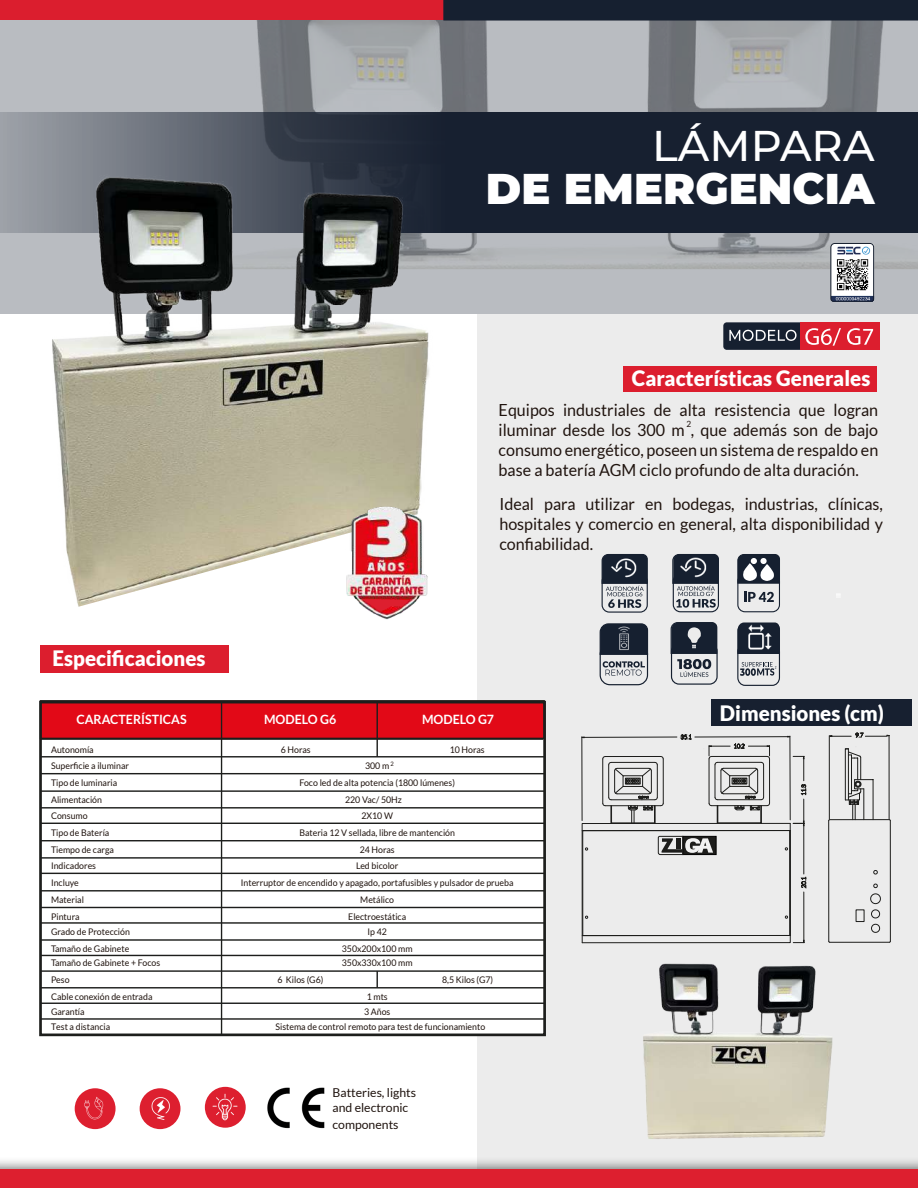
<style>
.page{position:relative;width:918px;height:1188px;background:#fff}
.page>*{position:absolute;margin:0;border:0;box-sizing:border-box;transform-origin:0 0}
.t1{font:900 42.9px "Montserrat";letter-spacing:.005em;color:#fff}
.t2{font:500 42.9px "Montserrat";letter-spacing:.005em;color:#fff}
.t3{font:900 21.3px "Lato";color:#fff;scale:.96 1}
.t4{font:16.65px/20.1px "Lato";color:#1f130e;text-align:justify;scale:.96 1}
.t5{font:700 12.9px "Lato";color:#fff;scale:.96 1}
.t6{font:12.3px/14.7px "Lato";color:#1f130e}
.t7{font:9.15px/16.6px "Lato";color:#1f130e;scale:.96 1}
.t8{font:8.55px "Lato";color:#1f130e;scale:.96 1}
.t9{font:6px "Lato";color:#1f130e;scale:.96 1}
</style>
<div class="page">
<div style="left:477px;top:314px;width:441px;height:856px;background:#ececec"></div>
<svg style="left:43px;top:740px;width:499px;height:292px"></svg>
<svg style="left:0;top:20px;width:918px;height:294px;background:#a9acb1"></svg>
<hr style="left:41px;top:756px;width:504px;height:2px;background:#1d1e1c">
<hr style="left:41px;top:773px;width:504px;height:1px;background:#1d1e1c">
<hr style="left:41px;top:790px;width:504px;height:2px;background:#1d1e1c">
<hr style="left:41px;top:807px;width:504px;height:2px;background:#1d1e1c">
<hr style="left:41px;top:823px;width:504px;height:1px;background:#1d1e1c">
<hr style="left:41px;top:840px;width:504px;height:1px;background:#1d1e1c">
<hr style="left:41px;top:857px;width:504px;height:2px;background:#1d1e1c">
<hr style="left:41px;top:873px;width:504px;height:1px;background:#1d1e1c">
<hr style="left:41px;top:890px;width:504px;height:2px;background:#1d1e1c">
<hr style="left:41px;top:907px;width:504px;height:1px;background:#1d1e1c">
<hr style="left:41px;top:922px;width:504px;height:2px;background:#1d1e1c">
<hr style="left:41px;top:939px;width:504px;height:2px;background:#1d1e1c">
<hr style="left:41px;top:955px;width:504px;height:1px;background:#1d1e1c">
<hr style="left:41px;top:970px;width:504px;height:2px;background:#1d1e1c">
<hr style="left:41px;top:987px;width:504px;height:2px;background:#1d1e1c">
<hr style="left:41px;top:1003px;width:504px;height:1px;background:#1d1e1c">
<hr style="left:41px;top:1018px;width:504px;height:2px;background:#1d1e1c">
<svg style="left:376px;top:971px;width:2px;height:16px"></svg>
<hr style="left:41px;top:737px;width:502px;height:3px;background:#1d1e1c">
<svg style="left:0;top:112px;width:918px;height:121px;background:#2c3442"></svg>
<div style="left:623px;top:366px;width:254px;height:26px;background:#dc1e2e"></div>
<div style="left:41px;top:646px;width:188px;height:27px;background:#dc1e2e"></div>
<div style="left:75px;top:1088px;width:41px;height:41px;background:#dd1f2f;border-radius:50%"></div>
<img style="left:75px;top:1088px;width:41px;height:23px">
<div style="left:140px;top:1088px;width:40px;height:41px;background:#dd1f2f;border-radius:50%"></div>
<img style="left:140px;top:1088px;width:41px;height:27px">
<svg style="left:205px;top:1087px;width:41px;height:41px"></svg>
<img style="left:204px;top:1086px;width:42px;height:32px">
<div style="left:0;top:1169px;width:918px;height:19px;background:#dd1f2f"></div>
<img style="left:29px;top:163px;width:449px;height:444px">
<img style="left:267px;top:1087px;width:58px;height:42px">
<div style="left:711px;top:699px;width:201px;height:27px;background:#172030"></div>
<hr style="left:830px;top:819px;width:59px;height:1px;background:#1d1d1b">
<hr style="left:890px;top:821px;width:1px;height:120px;background:#1d1d1b">
<hr style="left:828px;top:821px;width:1px;height:120px;background:#1d1d1b">
<hr style="left:830px;top:942px;width:59px;height:1px;background:#1d1d1b">
<svg style="left:870px;top:883px;width:11px;height:50px"></svg>
<svg style="left:873px;top:870px;width:5px;height:5px"></svg>
<hr style="left:873px;top:780px;width:1px;height:40px;background:#1d1d1b">
<svg style="left:845px;top:748px;width:28px;height:72px"></svg>
<hr style="left:829px;top:736px;width:1px;height:83px;background:#1d1d1b">
<hr style="left:889px;top:736px;width:1px;height:83px;background:#1d1d1b">
<svg style="left:829px;top:732px;width:61px;height:6px"></svg>
<svg style="left:581px;top:734px;width:226px;height:210px"></svg>
<div style="left:40px;top:700px;width:505px;height:39px;background:#e20917;border:1px solid #1d1d1b"></div>
<hr style="left:221px;top:702px;width:1px;height:333px;background:#1d1e1c">
<hr style="left:377px;top:702px;width:1px;height:55px;background:#1d1e1c">
<img style="left:344px;top:500px;width:87px;height:120px">
<svg style="left:362px;top:599px;width:47px;height:14px"></svg>
<div style="left:800px;top:323px;width:80px;height:27px;background:#dc1e2e"></div>
<svg style="left:723px;top:322px;width:118px;height:28px"></svg>
<svg style="left:847px;top:328px;width:26px;height:17px"></svg>
<div style="left:671px;top:643px;width:47px;height:42px;border:1px solid #162030;border-radius:8px"></div>
<svg style="left:670px;top:622px;width:48px;height:55px"></svg>
<img style="left:81px;top:1094px;width:27px;height:26px">
<img style="left:147px;top:1093px;width:29px;height:30px">
<img style="left:207px;top:1088px;width:36px;height:37px">
<div style="left:673px;top:573px;width:46px;height:39px;border:1px solid #162030;border-radius:7px"></div>
<svg style="left:672px;top:554px;width:47px;height:54px"></svg>
<img style="left:678px;top:554px;width:30px;height:27px">
<div style="left:602px;top:574px;width:46px;height:39px;border:1px solid #162030;border-radius:7px"></div>
<svg style="left:601px;top:554px;width:47px;height:54px"></svg>
<img style="left:609px;top:554px;width:30px;height:28px">
<div style="left:737px;top:643px;width:43px;height:43px;border:1px solid #162030;border-radius:7px"></div>
<svg style="left:737px;top:622px;width:43px;height:32px"></svg>
<svg style="left:740px;top:662px;width:36px;height:14px"></svg>
<img style="left:747px;top:623px;width:27px;height:29px">
<div style="left:737px;top:574px;width:43px;height:38px;border:1px solid #162030;border-radius:7px"></div>
<svg style="left:744px;top:592px;width:30px;height:10px"></svg>
<svg style="left:737px;top:554px;width:43px;height:30px"></svg>
<div style="left:39px;top:701px;width:507px;height:335px;border:3px solid #1d1e1c"></div>
<div style="left:600px;top:644px;width:48px;height:41px;border:1px solid #162030;border-radius:10px"></div>
<svg style="left:599px;top:623px;width:50px;height:53px"></svg>
<img style="left:608px;top:929px;width:243px;height:240px">
<img style="left:829px;top:240px;width:49px;height:65px">
<svg style="left:830px;top:243px;width:44px;height:59px"></svg>
<div style="left:0;top:0;width:444px;height:20px;background:#db1e2e"></div>
<div style="left:444px;top:0;width:474px;height:20px;background:#162030"></div>
<h1 class="t2" style="left:652px;top:116px;width:224px">LÁMPARA</h1>
<h1 class="t1" style="left:486px;top:156px;width:390px">DE EMERGENCIA</h1>
<h2 class="t3" style="left:632px;top:365px;width:250px">Características Generales</h2>
<h2 class="t3" style="left:53px;top:646px;width:161px">Especificaciones</h2>
<h3 class="t4" style="left:499px;top:400px;width:397px">Equipos industriales de alta resistencia que logran iluminar desde los 300 m , que además son de bajo consumo energético, poseen un sistema de respaldo en base a batería AGM ciclo profundo de alta duración.</h3>
<h3 class="t4" style="left:499px;top:494px;width:401px">Ideal para utilizar en bodegas, industrias, clínicas, hospitales y comercio en general, alta disponibilidad y confiabilidad.</h3>
<p class="t8" style="left:687px;top:420px;width:6px">2</p>
<h3 class="t5" style="left:77px;top:712px;width:116px">CARACTERÍSTICAS</h3>
<h3 class="t5" style="left:264px;top:712px;width:77px">MODELO G6</h3>
<h3 class="t5" style="left:422px;top:712px;width:77px">MODELO G7</h3>
<p class="t7" style="left:51px;top:741px;width:83px">Autonomía<br>Superficie a iluminar<br>Tipo de luminaria<br>Alimentación<br>Consumo<br>Tipo de Batería<br>Tiempo de carga<br>Indicadores<br>Incluye<br>Material<br>Pintura</p>
<p class="t7" style="left:51px;top:923px;width:84px">Grado de Protección<br>Tamaño de Gabinete</p>
<p class="t7" style="left:51px;top:955px;width:115px">Tamaño de Gabinete + Focos<br>Peso<br>Cable conexión de entrada</p>
<p class="t7" style="left:51px;top:1004px;width:63px;line-height:14.9px">Garantía<br>Test a distancia</p>
<p class="t7" style="left:281px;top:741px;width:33px">6 Horas</p>
<p class="t7" style="left:450px;top:741px;width:38px">10 Horas</p>
<p class="t7" style="left:365px;top:758px;width:27px">300 m</p>
<p class="t7" style="left:299px;top:774px;width:164px">Foco led de alta potencia (1800 lúmenes)</p>
<p class="t7" style="left:345px;top:791px;width:61px">220 Vac/ 50Hz</p>
<p class="t7" style="left:361px;top:808px;width:34px">2X10 W</p>
<p class="t7" style="left:299px;top:824px;width:164px">Bateria 12 V sellada, libre de mantención</p>
<p class="t7" style="left:360px;top:841px;width:38px">24 Horas</p>
<p class="t7" style="left:356px;top:858px;width:46px">Led bicolor</p>
<p class="t7" style="left:241px;top:874px;width:286px">Interruptor de encendido y apagado, portafusibles y pulsador de prueba</p>
<p class="t7" style="left:360px;top:891px;width:37px">Metálico</p>
<p class="t7" style="left:348px;top:908px;width:62px">Electroestática</p>
<p class="t7" style="left:342px;top:923px;width:75px;text-align:center">Ip 42<br>350x200x100 mm</p>
<p class="t7" style="left:342px;top:955px;width:75px">350x330x100 mm</p>
<p class="t7" style="left:277px;top:971px;width:49px">6 Kilos (G6)</p>
<p class="t7" style="left:442px;top:971px;width:55px">8,5 Kilos (G7)</p>
<p class="t7" style="left:367px;top:988px;width:23px">1 mts</p>
<p class="t7" style="left:364px;top:1003px;width:29px">3 Años</p>
<p class="t7" style="left:276px;top:1018px;width:220px">Sistema de control remoto para test de funcionamiento</p>
<p class="t9" style="left:390px;top:760px;width:5px">2</p>
<h3 class="t6" style="left:333px;top:1085px;width:85px">Batteries, lights and electronic</h3>
<h3 class="t6" style="left:333px;top:1117px;width:67px">components</h3>
<h2 class="t3" style="left:720px;top:701px;width:172px">Dimensiones (cm)</h2>
</div>
